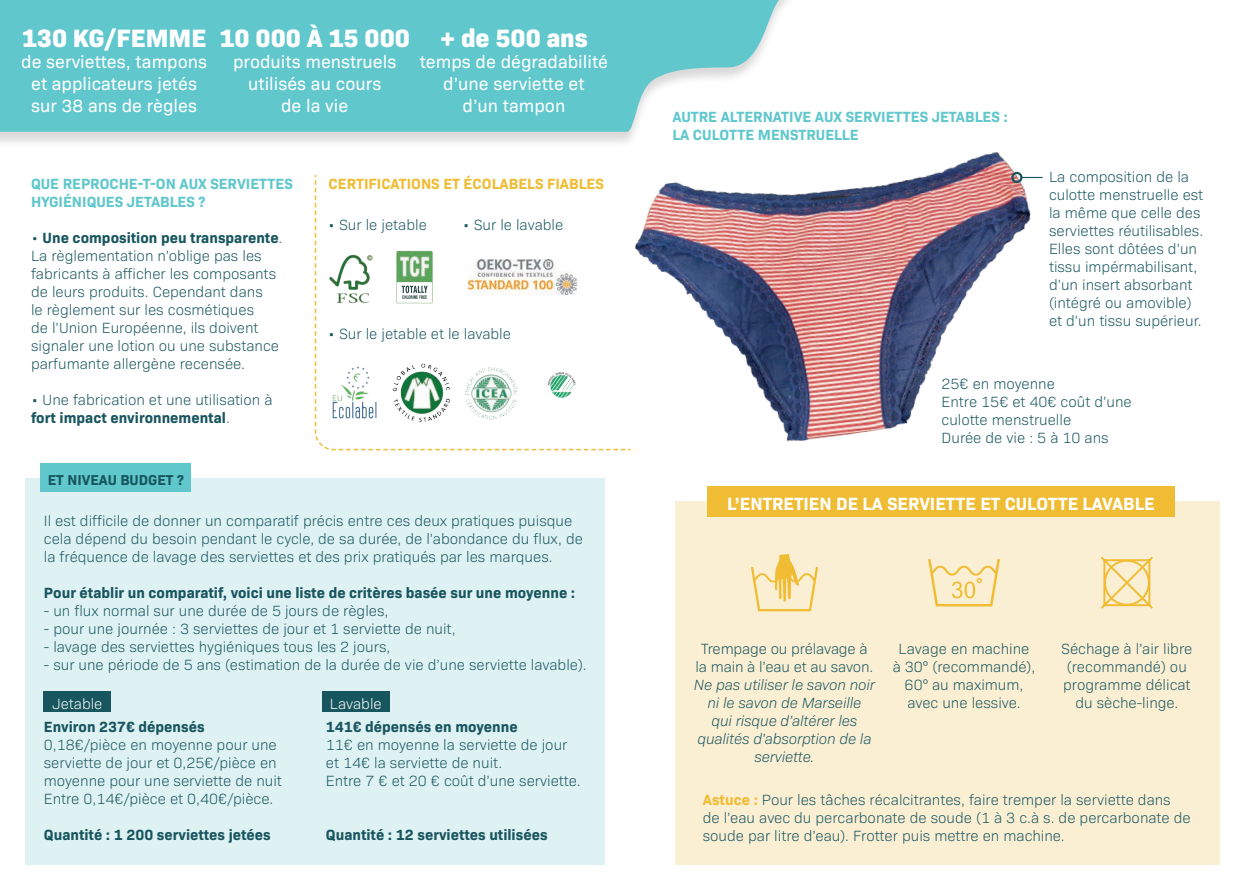
<style>
.page{position:relative;width:1259px;height:893px;background:#fff}
.page>*{position:absolute;margin:0;border:0;box-sizing:border-box;transform-origin:0 0}
.t1{font:800 25.5px "Bio Sans";color:#fff}
.t2{font:18px/21.6px "Bio Sans";color:#fff;text-align:center}
.t3{font:700 18px "Bio Sans";color:#fff}
.t4{font:300 15px/18px "Bio Sans";color:#18555f}
.t5{font:700 15px "Bio Sans";color:#18555f}
.t6{font:700 15px/18px "Bio Sans";color:#60c7cd}
.t7{font:italic 300 15px/18px "Bio Sans";letter-spacing:-.01em;color:#18555f;text-align:center}
.t8{font:700 15px "Bio Sans";color:#f0bc34}
.t9{font:300 15px "Bio Sans";color:#fff}
.t10{font:700 14.55px "Bio Sans";color:#17555f}
.s1{font-weight:700}
.s2{font-weight:700;color:#f0bc34}
</style>
<div class="page">
<div style="left:0;top:0;width:801px;height:148px;background:#231f20;opacity:.17"></div>
<svg style="left:0;top:0;width:796px;height:132px;background:#71ccd2"></svg>
<img style="left:634px;top:139px;width:409px;height:303px">
<div style="left:675px;top:501px;width:544px;height:364px;background:#fbefd3"></div>
<div style="left:707px;top:486px;width:467px;height:30px;background:#f0bc34"></div>
<svg style="left:928px;top:559px;width:72px;height:48px"></svg>
<svg style="left:751px;top:554px;width:68px;height:58px"></svg>
<svg style="left:1101px;top:556px;width:52px;height:53px"></svg>
<div style="left:1104px;top:560px;width:46px;height:46px;border:2px solid #f0bc34;border-radius:50%"></div>
<svg style="left:1022px;top:177px;width:20px;height:1px"></svg>
<div style="left:1011px;top:172px;width:11px;height:11px;border:2px solid #18555f;border-radius:50%"></div>
<svg style="left:314px;top:175px;width:317px;height:276px"></svg>
<div style="left:26px;top:478px;width:579px;height:386px;background:#dff2f3"></div>
<div style="left:41px;top:463px;width:150px;height:29px;background:#60c7cd"></div>
<img style="left:328px;top:253px;width:46px;height:51px">
<img style="left:395px;top:250px;width:39px;height:54px">
<div style="left:322px;top:691px;width:67px;height:21px;background:#17555f"></div>
<div style="left:44px;top:691px;width:67px;height:21px;background:#17555f"></div>
<img style="left:469px;top:260px;width:107px;height:34px">
<img style="left:328px;top:365px;width:54px;height:55px">
<img style="left:392px;top:363px;width:58px;height:59px">
<img style="left:531px;top:365px;width:60px;height:40px">
<img style="left:460px;top:362px;width:62px;height:61px">
<h1 class="t1" style="left:22px;top:18px;width:186px">130 KG/FEMME</h1>
<p class="t2" style="left:21px;top:50px;width:187px">de serviettes, tampons et applicateurs jetés sur 38 ans de règles</p>
<h1 class="t1" style="left:219px;top:18px;width:192px">10 000 À 15 000</h1>
<p class="t2" style="left:233px;top:50px;width:165px">produits menstruels utilisés au cours<br>de la vie</p>
<h1 class="t1" style="left:440px;top:18px;width:149px">+ de 500 ans</h1>
<p class="t2" style="left:420px;top:50px;width:190px">temps de dégradabilité d’une serviette et<br>d’un tampon</p>
<p class="t6" style="left:31px;top:174px;width:263px">QUE REPROCHE-T-ON AUX SERVIETTES<br>HYGIÉNIQUES JETABLES ?</p>
<p class="t4" style="left:31px;top:228px;width:253px">• <span class="s1">Une composition peu transparente</span>.<br>La règlementation n’oblige pas les fabricants à afficher les composants de leurs produits. Cependant dans<br>le règlement sur les cosmétiques<br>de l’Union Européenne, ils doivent signaler une lotion ou une substance parfumante allergène recensée.</p>
<p class="t4" style="left:31px;top:390px;width:243px">• Une fabrication et une utilisation à <span class="s1">fort impact environnemental</span>.</p>
<p class="t10" style="left:48px;top:469px;width:138px">ET NIVEAU BUDGET ?</p>
<p class="t8" style="left:329px;top:173px;width:277px">CERTIFICATIONS ET ÉCOLABELS FIABLES</p>
<p class="t4" style="left:328px;top:215px;width:100px">• Sur le jetable</p>
<p class="t4" style="left:462px;top:215px;width:102px">• Sur le lavable</p>
<p class="t4" style="left:328px;top:323px;width:185px">• Sur le jetable et le lavable</p>
<p class="t4" style="left:44px;top:511px;width:540px">Il est difficile de donner un comparatif précis entre ces deux pratiques puisque cela dépend du besoin pendant le cycle, de sa durée, de l’abondance du flux, de la fréquence de lavage des serviettes et des prix pratiqués par les marques.</p>
<p class="t5" style="left:44px;top:581px;width:533px">Pour établir un comparatif, voici une liste de critères basée sur une moyenne :</p>
<p class="t4" style="left:44px;top:601px;width:346px">- un flux normal sur une durée de 5 jours de règles,</p>
<p class="t4" style="left:44px;top:619px;width:413px">- pour une journée : 3 serviettes de jour et 1 serviette de nuit,</p>
<p class="t4" style="left:44px;top:637px;width:348px">- lavage des serviettes hygiéniques tous les 2 jours,</p>
<p class="t4" style="left:44px;top:655px;width:544px">- sur une période de 5 ans (estimation de la durée de vie d’une serviette lavable).</p>
<p class="t9" style="left:52px;top:693px;width:52px">Jetable</p>
<p class="t9" style="left:330px;top:693px;width:53px">Lavable</p>
<p class="t5" style="left:44px;top:715px;width:162px">Environ 237€ dépensés</p>
<p class="t4" style="left:44px;top:735px;width:240px">0,18€/pièce en moyenne pour une serviette de jour et 0,25€/pièce en moyenne pour une serviette de nuit Entre 0,14€/pièce et 0,40€/pièce.</p>
<p class="t5" style="left:44px;top:823px;width:228px">Quantité : 1 200 serviettes jetées</p>
<p class="t5" style="left:326px;top:715px;width:193px">141€ dépensés en moyenne</p>
<p class="t4" style="left:326px;top:735px;width:256px">11€ en moyenne la serviette de jour et 14€ la serviette de nuit.<br>Entre 7 € et 20 € coût d’une serviette.</p>
<p class="t5" style="left:326px;top:823px;width:223px">Quantité : 12 serviettes utilisées</p>
<p class="t6" style="left:672px;top:107px;width:337px">AUTRE ALTERNATIVE AUX SERVIETTES JETABLES :<br>LA CULOTTE MENSTRUELLE</p>
<p class="t4" style="left:1049px;top:167px;width:156px">La composition de la culotte menstruelle est la même que celle des serviettes réutilisables.<br>Elles sont dôtées d’un tissu impérmabilisant, d’un insert absorbant (intégré ou amovible) et d’un tissu supérieur.</p>
<p class="t4" style="left:941px;top:374px;width:192px">25€ en moyenne<br>Entre 15€ et 40€ coût d’une culotte menstruelle<br>Durée de vie : 5 à 10 ans</p>
<p class="t3" style="left:727px;top:490px;width:429px">L’ENTRETIEN DE LA SERVIETTE ET CULOTTE LAVABLE</p>
<p class="t4" style="left:695px;top:639px;width:179px;text-align:center">Trempage ou prélavage à la main à l’eau et au savon.</p>
<p class="t7" style="left:694px;top:675px;width:183px">Ne pas utiliser le savon noir ni le savon de Marseille<br>qui risque d’altérer les qualités d’absorption de la serviette.</p>
<p class="t4" style="left:892px;top:639px;width:144px;text-align:center">Lavage en machine à 30° (recommandé),<br>60° au maximum, avec une lessive.</p>
<p class="t4" style="left:1061px;top:639px;width:132px;text-align:center">Séchage à l’air libre (recommandé) ou programme délicat du sèche-linge.</p>
<p class="t4" style="left:703px;top:790px;width:489px"><span class="s2">Astuce :</span> Pour les tâches récalcitrantes, faire tremper la serviette dans de l’eau avec du percarbonate de soude (1 à 3 c.à s. de percarbonate de soude par litre d’eau). Frotter puis mettre en machine.</p>
</div>
